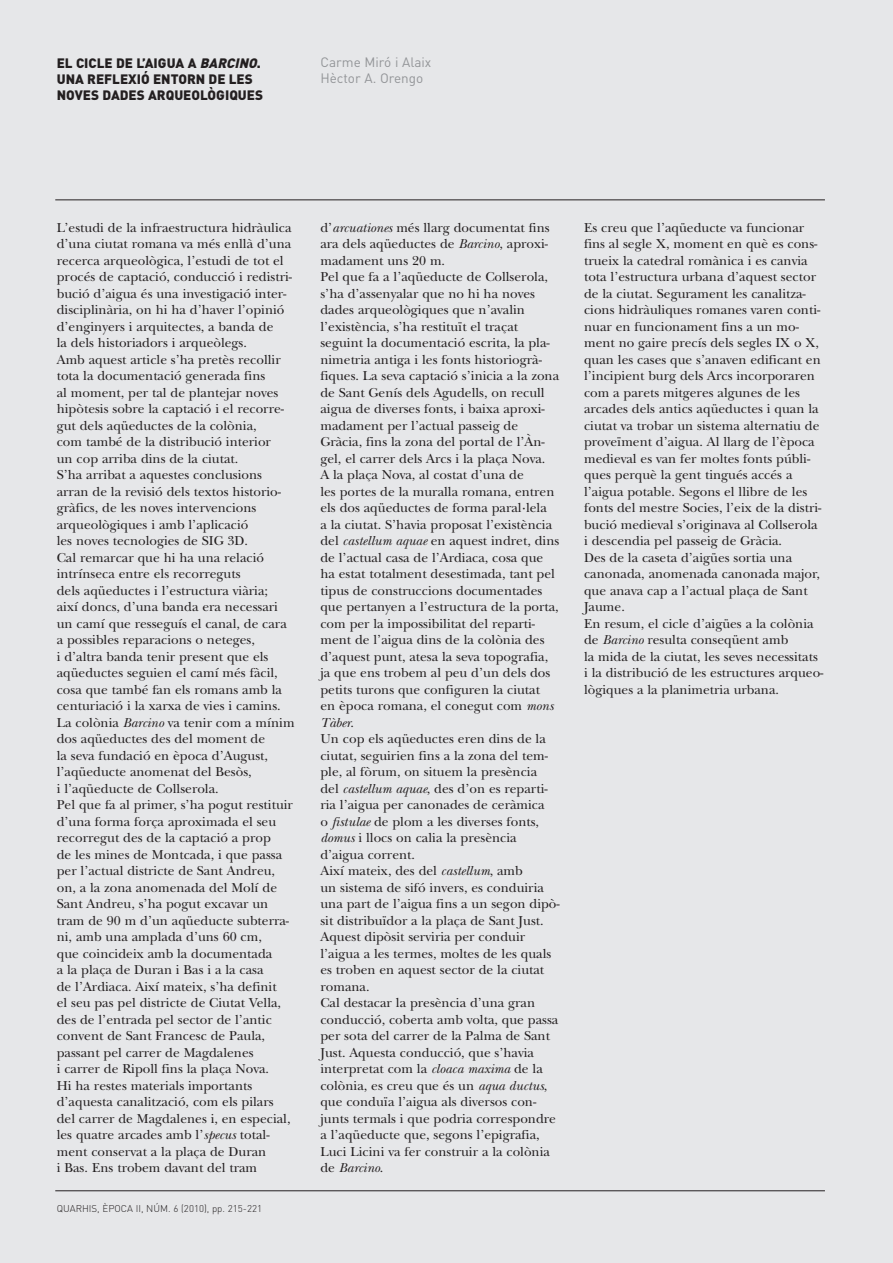
<style>
.page{position:relative;width:893px;height:1263px;background:#e6e7e9}
.page>*{position:absolute;margin:0;border:0;box-sizing:border-box;transform-origin:0 0}
.t1{font:13.5px/16.5px "New Baskerville";color:#231f20}
.t2{font:900 13.5px/16.2px "DIN";color:#231f20}
.t3{font:13.5px/16.2px "DIN";color:#939598}
.t4{font:300 9.75px "DIN";color:#231f20}
.s1{font-style:italic}
</style>
<div class="page">
<hr style="left:55px;top:1190px;width:770px;height:1px;background:#231f20">
<hr style="left:55px;top:200px;width:770px;height:1px;background:#231f20">
<p class="t2" style="left:57px;top:55px;width:208px">EL CICLE DE L’AIGUA A <span class="s1">BARCINO</span>.<br>UNA REFLEXIÓ ENTORN DE LES<br>NOVES DADES ARQUEOLÒGIQUES</p>
<p class="t3" style="left:320px;top:54px;width:112px">Carme Miró i Alaix<br>Hèctor A. Orengo</p>
<p class="t1" style="left:57px;top:221px;width:239px">L’estudi de la infraestructura hidràulica d’una ciutat romana va més enllà d’una recerca arqueològica, l’estudi de tot el procés de captació, conducció i redistri&shy;bució d’aigua és una investigació inter&shy;disciplinària, on hi ha d’haver l’opinió d’enginyers i arquitectes, a banda de<br>la dels historiadors i arqueòlegs.<br>Amb aquest article s’ha pretès recollir tota la documentació generada fins<br>al moment, per tal de plantejar noves hipòtesis sobre la captació i el recorre&shy;gut dels aqüeductes de la colònia,<br>com també de la distribució interior<br>un cop arriba dins de la ciutat.<br>S’ha arribat a aquestes conclusions arran de la revisió dels textos historio&shy;gràfics, de les noves intervencions arqueològiques i amb l’aplicació<br>les noves tecnologies de SIG 3D.<br>Cal remarcar que hi ha una relació intrínseca entre els recorreguts<br>dels aqüeductes i l’estructura viària;<br>així doncs, d’una banda era necessari un camí que resseguís el canal, de cara a possibles reparacions o neteges,<br>i d’altra banda tenir present que els aqüeductes seguien el camí més fàcil, cosa que també fan els romans amb la centuriació i la xarxa de vies i camins.<br>La colònia <span class="s1">Barcino</span> va tenir com a mínim dos aqüeductes des del moment de<br>la seva fundació en època d’August, l’aqüeducte anomenat del Besòs,<br>i l’aqüeducte de Collserola.<br>Pel que fa al primer, s’ha pogut restituir d’una forma força aproximada el seu recorregut des de la captació a prop<br>de les mines de Montcada, i que passa per l’actual districte de Sant Andreu, on, a la zona anomenada del Molí de Sant Andreu, s’ha pogut excavar un tram de 90 m d’un aqüeducte subterra&shy;ni, amb una amplada d’uns 60 cm,<br>que coincideix amb la documentada<br>a la plaça de Duran i Bas i a la casa<br>de l’Ardiaca. Així mateix, s’ha definit<br>el seu pas pel districte de Ciutat Vella, des de l’entrada pel sector de l’antic convent de Sant Francesc de Paula, passant pel carrer de Magdalenes<br>i carrer de Ripoll fins la plaça Nova.<br>Hi ha restes materials importants d’aquesta canalització, com els pilars del carrer de Magdalenes i, en especial, les quatre arcades amb l’<span class="s1">specus</span> total&shy;ment conservat a la plaça de Duran<br>i Bas. Ens trobem davant del tram</p>
<p class="t1" style="left:320px;top:221px;width:241px">d’<span class="s1">arcuationes</span> més llarg documentat fins ara dels aqüeductes de <span class="s1">Barcino</span>, aproxi&shy;madament uns 20 m.<br>Pel que fa a l’aqüeducte de Collserola, s’ha d’assenyalar que no hi ha noves dades arqueològiques que n’avalin l’existència, s’ha restituït el traçat seguint la documentació escrita, la pla&shy;nimetria antiga i les fonts historiogrà&shy;fiques. La seva captació s’inicia a la zona de Sant Genís dels Agudells, on recull aigua de diverses fonts, i baixa aproxi&shy;madament per l’actual passeig de Gràcia, fins la zona del portal de l’Àn&shy;gel, el carrer dels Arcs i la plaça Nova.<br>A la plaça Nova, al costat d’una de<br>les portes de la muralla romana, entren els dos aqüeductes de forma paral·lela<br>a la ciutat. S’havia proposat l’existència del <span class="s1">castellum aquae</span> en aquest indret, dins de l’actual casa de l’Ardiaca, cosa que ha estat totalment desestimada, tant pel tipus de construccions documentades que pertanyen a l’estructura de la porta, com per la impossibilitat del reparti&shy;ment de l’aigua dins de la colònia des d’aquest punt, atesa la seva topografia, ja que ens trobem al peu d’un dels dos petits turons que configuren la ciutat<br>en època romana, el conegut com <span class="s1">mons Tàber</span>.<br>Un cop els aqüeductes eren dins de la ciutat, seguirien fins a la zona del tem&shy;ple, al fòrum, on situem la presència<br>del <span class="s1">castellum aquae</span>, des d’on es reparti&shy;ria l’aigua per canonades de ceràmica<br>o <span class="s1">fistulae</span> de plom a les diverses fonts, <span class="s1">domus</span> i llocs on calia la presència d’aigua corrent.<br>Així mateix, des del <span class="s1">castellum</span>, amb<br>un sistema de sifó invers, es conduiria una part de l’aigua fins a un segon dipò&shy;sit distribuïdor a la plaça de Sant Just.<br>Aquest dipòsit serviria per conduir l’aigua a les termes, moltes de les quals es troben en aquest sector de la ciutat romana.<br>Cal destacar la presència d’una gran conducció, coberta amb volta, que passa per sota del carrer de la Palma de Sant Just. Aquesta conducció, que s’havia interpretat com la <span class="s1">cloaca maxima</span> de la colònia, es creu que és un <span class="s1">aqua ductus</span>, que conduïa l’aigua als diversos con&shy;junts termals i que podria correspondre a l’aqüeducte que, segons l’epigrafia, Luci Licini va fer construir a la colònia de <span class="s1">Barcino</span>.</p>
<p class="t1" style="left:584px;top:221px;width:241px">Es creu que l’aqüeducte va funcionar fins al segle X, moment en què es cons&shy;trueix la catedral romànica i es canvia tota l’estructura urbana d’aquest sector de la ciutat. Segurament les canalitza&shy;cions hidràuliques romanes varen conti&shy;nuar en funcionament fins a un mo&shy;ment no gaire precís dels segles IX o X, quan les cases que s’anaven edificant en l’incipient burg dels Arcs incorporaren com a parets mitgeres algunes de les arcades dels antics aqüeductes i quan la ciutat va trobar un sistema alternatiu de proveïment d’aigua. Al llarg de l’època medieval es van fer moltes fonts públi&shy;ques perquè la gent tingués accés a l’aigua potable. Segons el llibre de les fonts del mestre Socies, l’eix de la distri&shy;bució medieval s’originava al Collserola i descendia pel passeig de Gràcia.<br>Des de la caseta d’aigües sortia una canonada, anomenada canonada major, que anava cap a l’actual plaça de Sant Jaume.<br>En resum, el cicle d’aigües a la colònia de <span class="s1">Barcino</span> resulta conseqüent amb<br>la mida de la ciutat, les seves necessitats i la distribució de les estructures arqueo&shy;lògiques a la planimetria urbana.</p>
<p class="t4" style="left:57px;top:1202px;width:207px">QUARHIS, ÈPOCA II, NÚM. 6 (2010), pp. 215-221</p>
</div>
